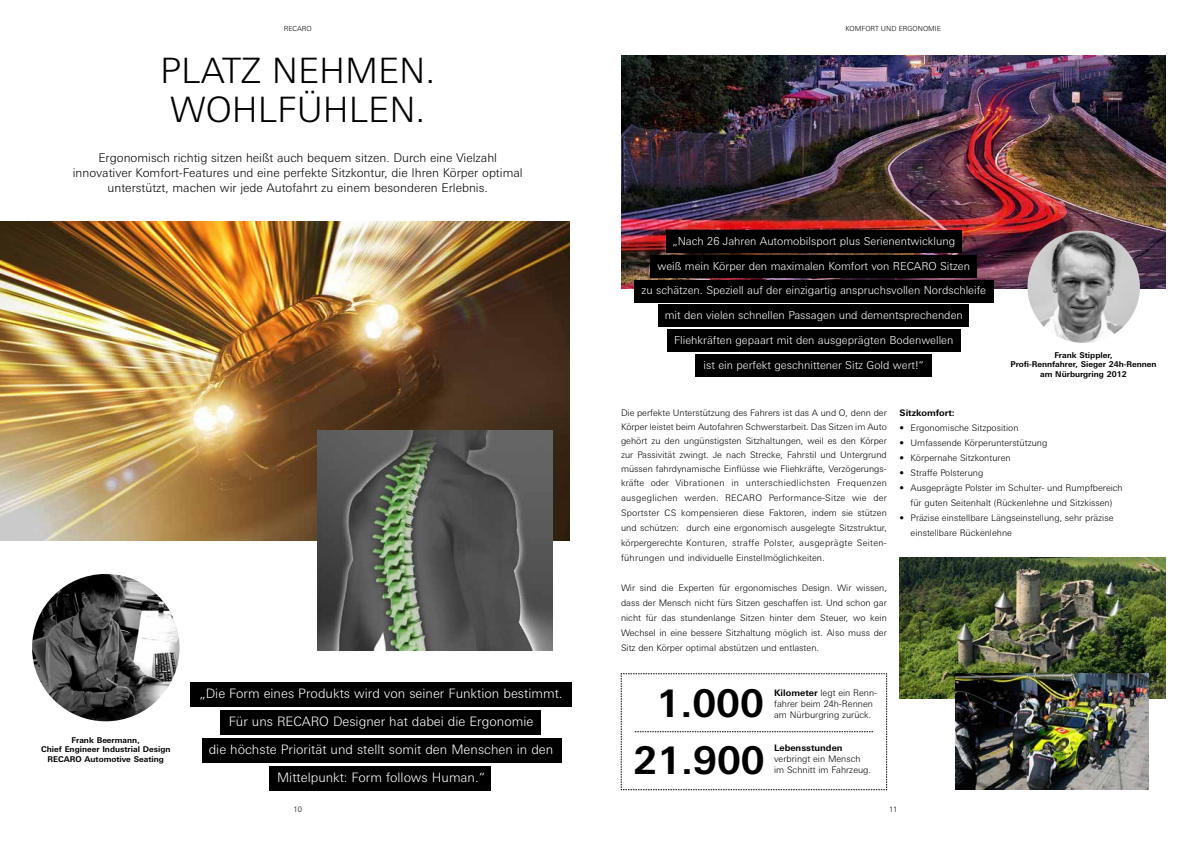
<style>
.page{position:relative;width:1191px;height:842px;background:#fff}
.page>*{position:absolute;margin:0;border:0;box-sizing:border-box;transform-origin:0 0}
.t1{font:700 38px "Univers Next W1 G";color:#000}
.t2{font:300 35px/39px "Univers Next W1 G";color:#000}
.t3{font:300 13px/28px "Univers Next W1 G";color:#fff;text-align:center}
.t4{font:300 12px/15px "Univers Next W1 G";color:#000;text-align:center}
.t5{font:300 11px "Univers Next W1 G";color:#fff}
.t6{font:300 9px/15px "Univers Next W1 G";color:#000;text-align:justify}
.t7{font:700 9px "Univers Next W1 G";color:#000}
.t8{font:700 8px/9.6px "Univers Next W1 G";color:#000;text-align:center}
.t9{font:300 7.5px "Univers Next W1 G";color:#000}
.t10{font:300 7px "Univers Next W1 G";color:#000}
.s1{font-weight:700}
</style>
<div class="page">
<img style="left:0;top:221px;width:570px;height:319px">
<img style="left:317px;top:430px;width:235px;height:221px">
<img style="left:32px;top:574px;width:147px;height:147px;border-radius:74px">
<img style="left:899px;top:557px;width:266px;height:142px">
<img style="left:955px;top:673px;width:193px;height:116px">
<img style="left:621px;top:56px;width:544px;height:233px">
<img style="left:1027px;top:231px;width:113px;height:112px;border-radius:56px">
<div style="left:220px;top:710px;width:321px;height:24px;background:#000"></div>
<div style="left:190px;top:682px;width:381px;height:24px;background:#000"></div>
<div style="left:202px;top:738px;width:359px;height:24px;background:#000"></div>
<div style="left:270px;top:766px;width:221px;height:24px;background:#000"></div>
<svg style="left:621px;top:673px;width:266px;height:117px"></svg>
<div style="left:650px;top:255px;width:326px;height:22px;background:#000"></div>
<div style="left:666px;top:231px;width:295px;height:22px;background:#000"></div>
<div style="left:634px;top:280px;width:359px;height:22px;background:#000"></div>
<div style="left:658px;top:305px;width:311px;height:22px;background:#000"></div>
<div style="left:667px;top:330px;width:293px;height:22px;background:#000"></div>
<div style="left:695px;top:354px;width:237px;height:22px;background:#000"></div>
<p class="t10" style="left:284px;top:24px;width:29px">RECARO</p>
<h2 class="t2" style="left:160px;top:51px;width:277px">PLATZ NEHMEN.<br>WOHLFÜHLEN.</h2>
<h3 class="t4" style="left:73px;top:150px;width:451px">Ergonomisch richtig sitzen heißt auch bequem sitzen. Durch eine Vielzahl innovativer Komfort-Features und eine perfekte Sitzkontur, die Ihren Körper optimal unterstützt, machen wir jede Autofahrt zu einem besonderen Erlebnis.</h3>
<p class="t8" style="left:41px;top:735px;width:131px">Frank Beermann,<br>Chief Engineer Industrial Design<br>RECARO Automotive Seating</p>
<h3 class="t3" style="left:199px;top:679px;width:364px">„Die Form eines Produkts wird von seiner Funktion bestimmt.<br>Für uns RECARO Designer hat dabei die Ergonomie<br>die höchste Priorität und stellt somit den Menschen in den Mittelpunkt: Form follows Human.“</h3>
<p class="t10" style="left:845px;top:24px;width:97px">KOMFORT UND ERGONOMIE</p>
<p class="t5" style="left:672px;top:235px;width:284px">„Nach 26 Jahren Automobilsport plus Serienentwicklung</p>
<p class="t5" style="left:657px;top:259px;width:314px">weiß mein Körper den maximalen Komfort von RECARO Sitzen</p>
<p class="t5" style="left:641px;top:284px;width:346px">zu schätzen. Speziell auf der einzigartig anspruchsvollen Nordschleife</p>
<p class="t5" style="left:665px;top:309px;width:299px">mit den vielen schnellen Passagen und dementsprechenden</p>
<p class="t5" style="left:674px;top:333px;width:281px">Fliehkräften gepaart mit den ausgeprägten Bodenwellen</p>
<p class="t5" style="left:703px;top:358px;width:222px">ist ein perfekt geschnittener Sitz Gold wert!“</p>
<p class="t8" style="left:1010px;top:350px;width:148px">Frank Stippler,<br>Profi-Rennfahrer, Sieger 24h-Rennen am Nürburgring 2012</p>
<p class="t6" style="left:621px;top:406px;width:267px;line-height:14px">Die perfekte Unterstützung des Fahrers ist das A und O, denn der Körper leistet beim Autofahren Schwerstarbeit. Das Sitzen im Auto gehört zu den ungünstigsten Sitzhaltungen, weil es den Körper zur Passivität zwingt. Je nach Strecke, Fahrstil und Untergrund müssen fahrdynamische Einflüsse wie Fliehkräfte, Verzögerungs&shy;kräfte oder Vibrationen in unterschiedlichsten Frequenzen</p>
<p class="t6" style="left:621px;top:490px;width:267px">ausgeglichen werden. RECARO Performance-Sitze wie der Sportster CS kompensieren diese Faktoren, indem sie stützen und schützen: durch eine ergonomisch ausgelegte Sitzstruktur, körpergerechte Konturen, straffe Polster, ausgeprägte Seiten&shy;führungen und individuelle Einstellmöglichkeiten.</p>
<p class="t6" style="left:621px;top:580px;width:267px">Wir sind die Experten für ergonomisches Design. Wir wissen, dass der Mensch nicht fürs Sitzen geschaffen ist. Und schon gar nicht für das stundenlange Sitzen hinter dem Steuer, wo kein Wechsel in eine bessere Sitzhaltung möglich ist. Also muss der Sitz den Körper optimal abstützen und entlasten.</p>
<p class="t7" style="left:899px;top:407px;width:57px">Sitzkomfort:</p>
<p class="t6" style="left:899px;top:420px;width:120px">• Ergonomische Sitzposition</p>
<p class="t6" style="left:899px;top:435px;width:149px">• Umfassende Körperunterstützung</p>
<p class="t6" style="left:899px;top:450px;width:112px">• Körpernahe Sitzkonturen</p>
<p class="t6" style="left:899px;top:465px;width:85px">• Straffe Polsterung</p>
<p class="t6" style="left:899px;top:480px;width:225px;text-align:center">• Ausgeprägte Polster im Schulter- und Rumpfbereich für guten Seitenhalt (Rückenlehne und Sitzkissen)</p>
<p class="t6" style="left:910px;top:510px;width:204px;text-indent:-11px">• Präzise einstellbare Längseinstellung, sehr präzise einstellbare Rückenlehne</p>
<h1 class="t1" style="left:656px;top:681px;width:109px">1.000</h1>
<p class="t6" style="left:774px;top:687px;width:105px;line-height:10.8px;text-align:left"><span class="s1">Kilometer</span> legt ein Renn&shy;fahrer beim 24h-Rennen am Nürburgring zurück.</p>
<h1 class="t1" style="left:633px;top:737px;width:133px">21.900</h1>
<p class="t7" style="left:774px;top:743px;width:70px">Lebensstunden</p>
<p class="t6" style="left:774px;top:753px;width:98px;line-height:10.8px">verbringt ein Mensch im Schnitt im Fahrzeug.</p>
<p class="t9" style="left:293px;top:805px;width:10px">10</p>
<p class="t9" style="left:889px;top:805px;width:10px">11</p>
</div>
